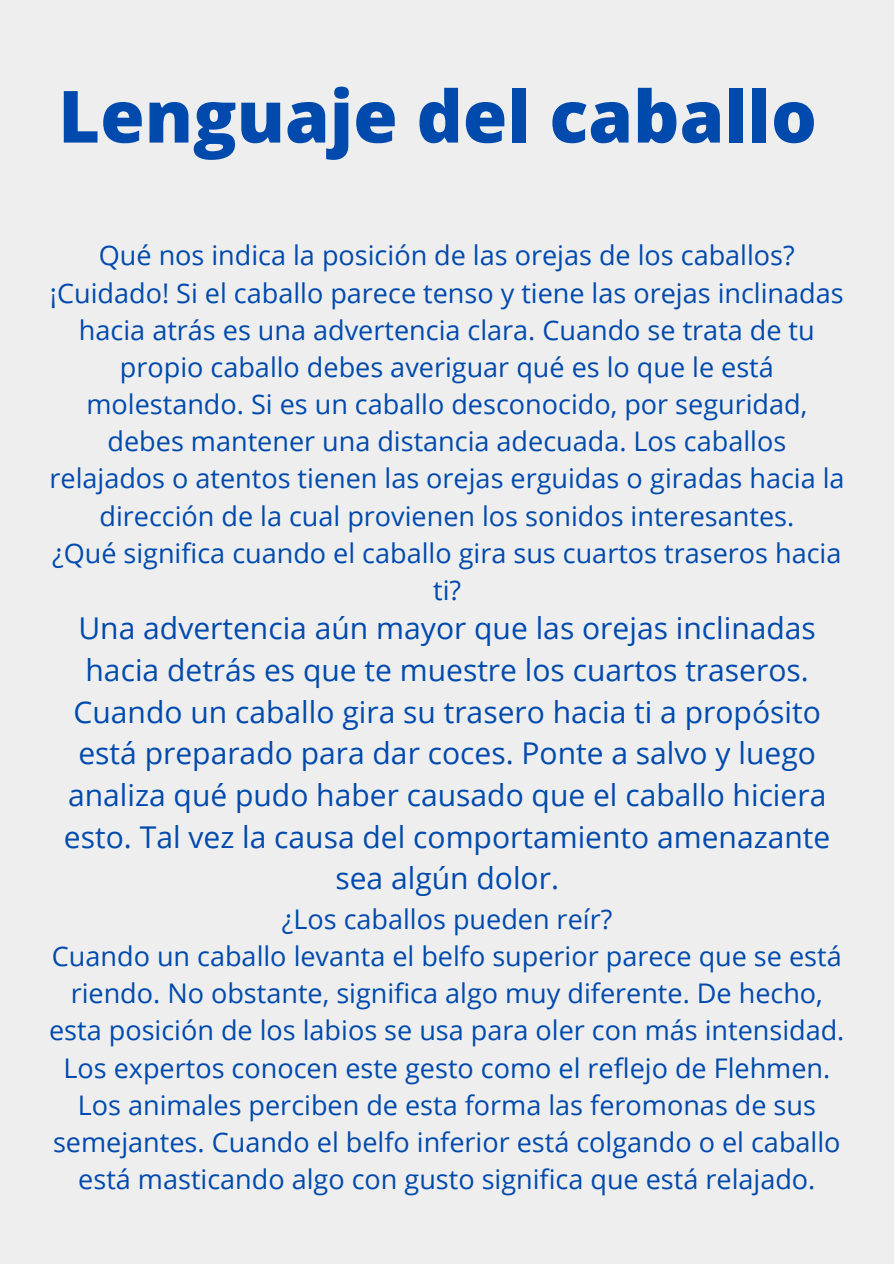
<style>
.page{position:relative;width:894px;height:1264px;background:#fff}
.page>*{position:absolute;margin:0;border:0;box-sizing:border-box;transform-origin:0 0}
.t1{font:800 72px "Open Sans";color:#004aad}
.t2{font:30px/41.7px "Open Sans";color:#004aad;text-align:center}
.t3{font:27px/37.2px "Open Sans";color:#004aad;text-align:center}
</style>
<div class="page">
<div style="left:0;top:0;width:893px;height:1263px;background:#eee"></div>
<p class="t1" style="left:58px;top:66px;width:760px">Lenguaje del caballo</p>
<p class="t3" style="left:99px;top:236px;width:697px">Qué nos indica la posición de las orejas de los caballos?</p>
<p class="t3" style="left:49px;top:273px;width:796px">¡Cuidado! Si el caballo parece tenso y tiene las orejas inclinadas hacia atrás es una advertencia clara. Cuando se trata de tu propio caballo debes averiguar qué es lo que le está molestando. Si es un caballo desconocido, por seguridad, debes mantener una distancia adecuada. Los caballos relajados o atentos tienen las orejas erguidas o giradas hacia la dirección de la cual provienen los sonidos interesantes.</p>
<p class="t3" style="left:52px;top:533px;width:790px">¿Qué significa cuando el caballo gira sus cuartos traseros hacia ti?</p>
<p class="t2" style="left:64px;top:607px;width:767px">Una advertencia aún mayor que las orejas inclinadas hacia detrás es que te muestre los cuartos traseros.<br>Cuando un caballo gira su trasero hacia ti a propósito está preparado para dar coces. Ponte a salvo y luego analiza qué pudo haber causado que el caballo hiciera esto. Tal vez la causa del comportamiento amenazante sea algún dolor.</p>
<p class="t3" style="left:282px;top:899px;width:332px">¿Los caballos pueden reír?</p>
<p class="t3" style="left:49px;top:937px;width:796px">Cuando un caballo levanta el belfo superior parece que se está riendo. No obstante, significa algo muy diferente. De hecho, esta posición de los labios se usa para oler con más intensidad.<br>Los expertos conocen este gesto como el reflejo de Flehmen.<br>Los animales perciben de esta forma las feromonas de sus semejantes. Cuando el belfo inferior está colgando o el caballo está masticando algo con gusto significa que está relajado.</p>
</div>
